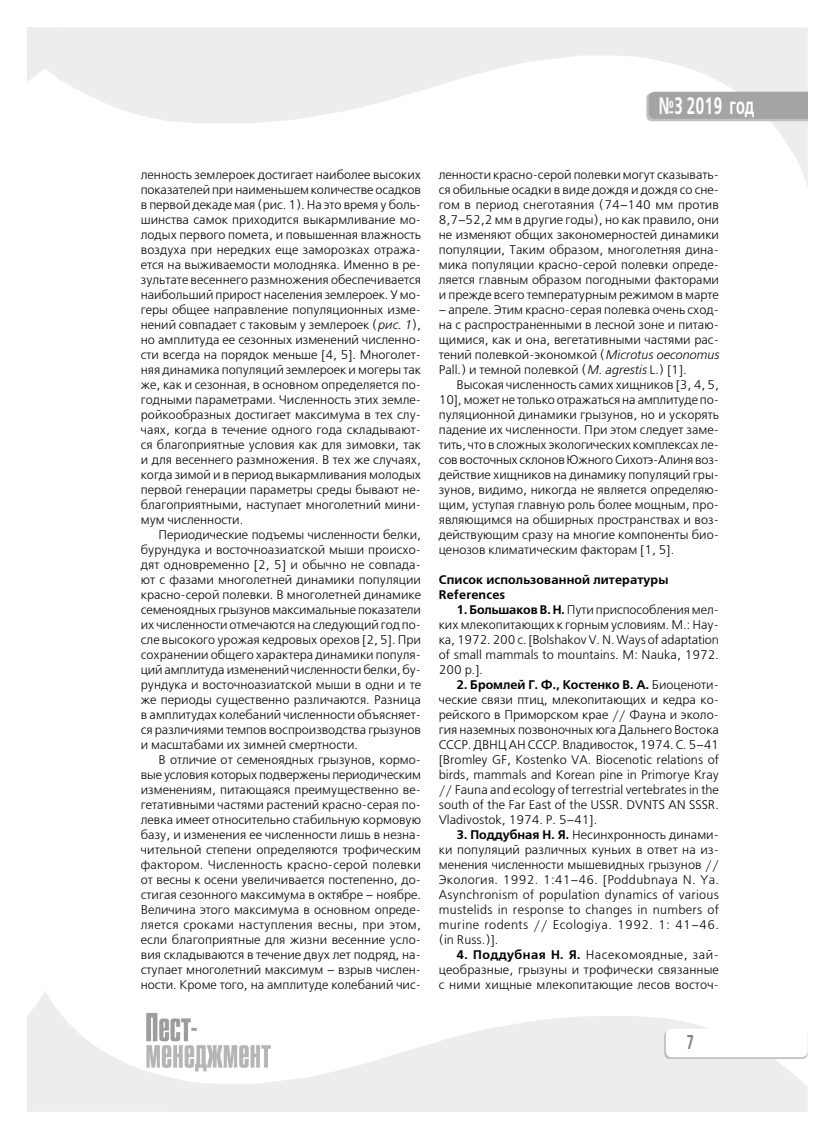
<style>
.page{position:relative;width:835px;height:1143px;background:#fff}
.page>*{position:absolute;margin:0;border:0;box-sizing:border-box;transform-origin:0 0}
.t1{font:700 23.75px "Free Set C";color:#fff;scale:.62 1}
.t2{font:700 20px "Free Set C";color:#808080;scale:.62 1}
.t3{font:12.5px/15px "Free Set C";color:#000;text-align:justify}
.t4{font:700 12.5px/15px "Free Set C";letter-spacing:.01em;color:#000}
.s1{font-style:italic}
.s2{font-family:"Pragmatica C"}
.s3{font-weight:700}
</style>
<div class="page">
<svg style="left:27px;top:27px;width:18px;height:54px"></svg>
<svg style="left:45px;top:27px;width:762px;height:157px"></svg>
<svg style="left:27px;top:992px;width:18px;height:120px;background:#eee"></svg>
<svg style="left:45px;top:991px;width:762px;height:121px;fill:#ededed"></svg>
<svg style="left:646px;top:92px;width:161px;height:29px;background:#a6a6a6"></svg>
<svg style="left:663px;top:1030px;width:144px;height:28px"></svg>
<div style="left:666px;top:1029px;width:140px;height:27px;background:#fff;border-radius:6px"></div>
<div style="left:665px;top:1028px;width:142px;height:29px;border:1px solid #fff;border-radius:6px"></div>
<h1 class="t1" style="left:658px;top:96px;width:156px">№3 2019 год</h1>
<p class="t3" style="left:141px;top:168px;width:281px">ленность землероек достигает наиболее высоких показателей при наименьшем количестве осадков в первой декаде мая (рис. 1). На это время у боль&shy;шинства самок приходится выкармливание мо&shy;лодых первого помета, и повышенная влажность воздуха при нередких еще заморозках отража&shy;ется на выживаемости молодняка. Именно в ре&shy;зультате весеннего размножения обеспечивается наибольший прирост населения землероек. У мо&shy;геры общее направление популяционных изме&shy;нений совпадает с таковым у землероек (<span class="s1">рис. 1</span>), но амплитуда ее сезонных изменений численно&shy;сти всегда на порядок меньше [4, 5]. Многолет&shy;няя динамика популяций землероек и могеры так же, как и сезонная, в основном определяется по&shy;годными параметрами. Численность этих земле&shy;ройкообразных достигает максимума в тех слу&shy;чаях, когда в течение одного года складывают&shy;ся благоприятные условия как для зимовки, так и для весеннего размножения. В тех же случаях, когда зимой и в период выкармливания молодых первой генерации параметры среды бывают не&shy;благоприятными, наступает многолетний мини&shy;мум численности.</p>
<p class="t3" style="left:141px;top:528px;width:281px;text-indent:18px">Периодические подъемы численности белки, бурундука и восточноазиатской мыши происхо&shy;дят одновременно [2, 5] и обычно не совпада&shy;ют с фазами многолетней динамики популяции красно-серой полевки. В многолетней динамике семеноядных грызунов максимальные показатели их численности отмечаются на следующий год по&shy;сле высокого урожая кедровых орехов [2, 5]. При сохранении общего характера динамики популя&shy;ций амплитуда изменений численности белки, бу&shy;рундука и восточноазиатской мыши в одни и те же периоды существенно различаются. Разница в амплитудах колебаний численности объясняет&shy;ся различиями темпов воспроизводства грызунов и масштабами их зимней смертности.</p>
<p class="t3" style="left:141px;top:753px;width:281px;text-indent:18px">В отличие от семеноядных грызунов, кормо&shy;вые условия которых подвержены периодическим изменениям, питающаяся преимущественно ве&shy;гетативными частями растений красно-серая по&shy;левка имеет относительно стабильную кормовую базу, и изменения ее численности лишь в незна&shy;чительной степени определяются трофическим фактором. Численность красно-серой полевки от весны к осени увеличивается постепенно, до&shy;стигая сезонного максимума в октябре <span class="s2">–</span> ноябре.<br>Величина этого максимума в основном опреде&shy;ляется сроками наступления весны, при этом, если благоприятные для жизни весенние усло&shy;вия складываются в течение двух лет подряд, на&shy;ступает многолетний максимум <span class="s2">–</span> взрыв числен&shy;ности. Кроме того, на амплитуде колебаний чис-</p>
<p class="t3" style="left:438px;top:168px;width:281px">ленности красно-серой полевки могут сказывать&shy;ся обильные осадки в виде дождя и дождя со сне&shy;гом в период снеготаяния (74<span class="s2">–</span>140 мм против 8,7<span class="s2">–</span>52,2 мм в другие годы), но как правило, они не изменяют общих закономерностей динамики популяции, Таким образом, многолетняя дина&shy;мика популяции красно-серой полевки опреде&shy;ляется главным образом погодными факторами и прежде всего температурным режимом в марте</p>
<p class="t3" style="left:438px;top:303px;width:281px"><span class="s2">–</span> апреле. Этим красно-серая полевка очень сход&shy;на с распространенными в лесной зоне и питаю&shy;щимися, как и она, вегетативными частями рас&shy;тений полевкой-экономкой (<span class="s1">Microtus oeconomus </span>Pall.) и темной полевкой (<span class="s1">M. agrestis</span> L.) [1].</p>
<p class="t3" style="left:438px;top:378px;width:281px;text-indent:18px">Высокая численность самих хищников [3, 4, 5, 10], может не только отражаться на амплитуде по&shy;пуляционной динамики грызунов, но и ускорять падение их численности. При этом следует заме&shy;тить, что в сложных экологических комплексах ле&shy;сов восточных склонов Южного Сихотэ-Алиня воз&shy;действие хищников на динамику популяций гры&shy;зунов, видимо, никогда не является определяю&shy;щим, уступая главную роль более мощным, про&shy;являющимся на обширных пространствах и воз&shy;действующим сразу на многие компоненты био&shy;ценозов климатическим факторам [1, 5].</p>
<p class="t4" style="left:438px;top:573px;width:231px">Список использованной литературы<br>References</p>
<p class="t3" style="left:438px;top:603px;width:281px;text-indent:18px"><span class="s3">1. Большаков В. Н.</span> Пути приспособления мел&shy;ких млекопитающих к горным условиям. М.: Нау&shy;ка, 1972. 200 с. [Bolshakov V. N. Ways of adaptation of small mammals to mountains. M: Nauka, 1972.<br>200 p.].</p>
<p class="t3" style="left:438px;top:678px;width:281px;text-indent:18px"><span class="s3">2. Бромлей Г. Ф., Костенко В. А.</span> Биоценоти&shy;ческие связи птиц, млекопитающих и кедра ко&shy;рейского в Приморском крае // Фауна и эколо&shy;гия наземных позвоночных юга Дальнего Востока СССР. ДВНЦ АН СССР. Владивосток, 1974. С. 5<span class="s2">–</span>41 [Bromley GF, Kostenko VA. Biocenotic relations of birds, mammals and Korean pine in Primorye Kray // Fauna and ecology of terrestrial vertebrates in the south of the Far East of the USSR. DVNTS AN SSSR.<br>Vladivostok, 1974. P. 5<span class="s2">–</span>41].</p>
<p class="t3" style="left:438px;top:828px;width:281px;text-indent:18px"><span class="s3">3. Поддубная Н. Я.</span> Несинхронность динами&shy;ки популяций различных куньих в ответ на из&shy;менения численности мышевидных грызунов // Экология. 1992. 1:41<span class="s2">–</span>46. [Poddubnaya N. Ya.<br>Asynchronism of population dynamics of various mustelids in response to changes in numbers of murine rodents // Ecologiya. 1992. 1: 41<span class="s2">–</span>46. (in Russ.)].</p>
<p class="t3" style="left:438px;top:948px;width:281px;text-indent:18px"><span class="s3">4. Поддубная Н. Я.</span> Насекомоядные, зай&shy;цеобразные, грызуны и трофически связанные с ними хищные млекопитающие лесов восточ-</p>
<h2 class="t2" style="left:686px;top:1034px;width:14px">7</h2>
</div>
